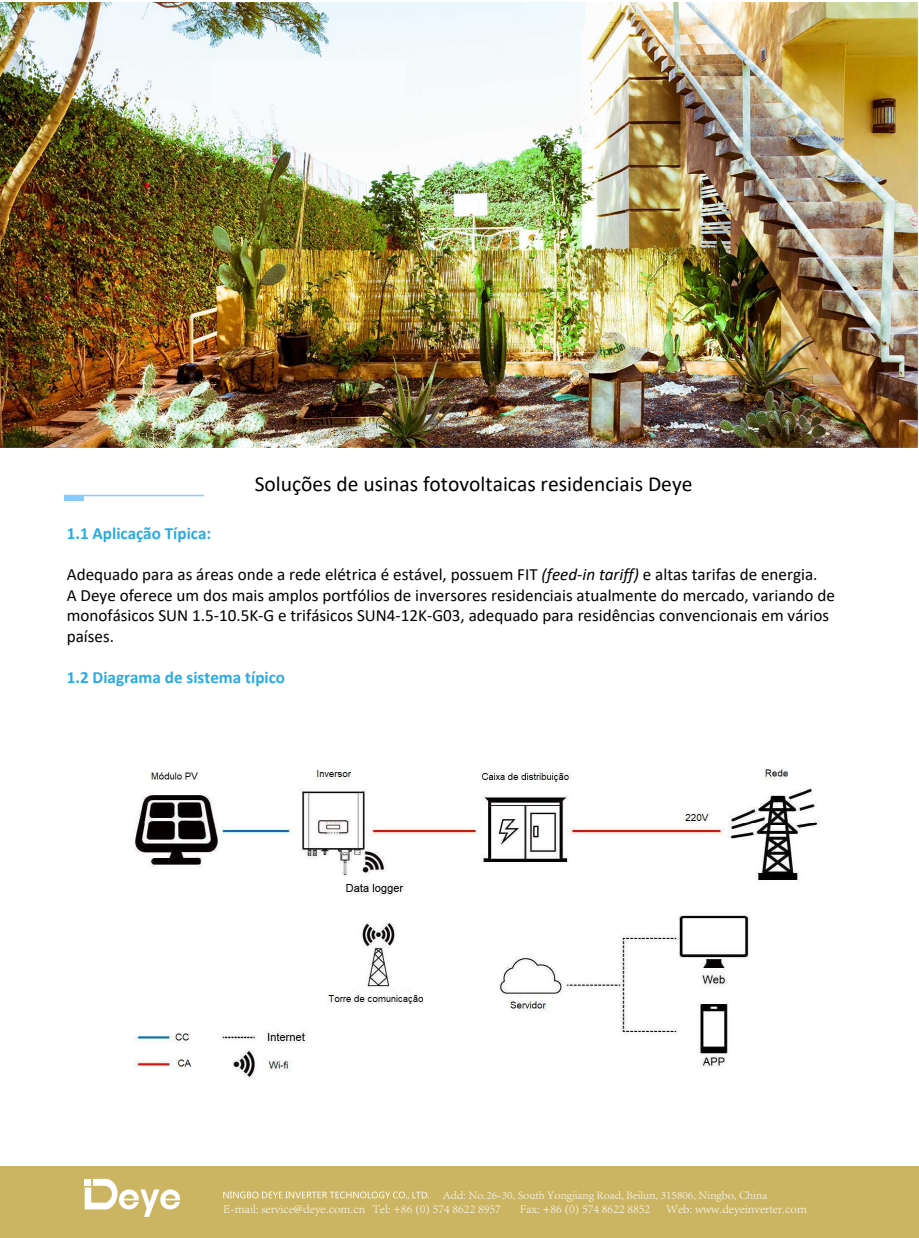
<style>
.page{position:relative;width:919px;height:1238px;background:#fff}
.page>*{position:absolute;margin:0;border:0;box-sizing:border-box;transform-origin:0 0}
.t1{font:21.45px "Calibri";color:#000}
.t2{font:17.1px/20.5px "Calibri";color:#000}
.t3{font:700 17.1px "Calibri";color:#29abe2}
.t4{font:300 12.45px "Adobe Song Std";color:#fff}
.t5{font:300 11.7px "Adobe Song Std";color:#fff}
.s1{font-style:inherit}
.s2{font-style:italic}
</style>
<div class="page">
<hr style="left:64px;top:496px;width:19px;height:4px;background:#85cbff">
<hr style="left:64px;top:495px;width:140px;height:1px;background:#85cbff">
<img style="left:0;top:3px;width:916px;height:444px">
<div style="left:0;top:1166px;width:918px;height:71px;background:#cbb563"></div>
<svg style="left:223px;top:1191px;width:205px;height:8px"></svg>
<svg style="left:85px;top:1178px;width:95px;height:38px"></svg>
<div style="left:85px;top:1178px;width:6px;height:7px;background:#fff"></div>
<div style="left:211px;top:61px;width:194px;height:42px;background:#f7fbfe"></div>
<img style="left:135px;top:768px;width:684px;height:311px">
<p class="t1" style="left:255px;top:469px;width:439px">Soluções de usinas fotovoltaicas residenciais Deye</p>
<p class="t3" style="left:67px;top:521px;width:146px"><span class="s1">1.1</span> Aplicação Típica<span class="s1">:</span></p>
<p class="t2" style="left:67px;top:563px;width:769px">Adequado para as áreas onde a rede elétrica é estável, possuem FIT <span class="s2">(feed-in tariff)</span> e altas tarifas de energia.<br>A Deye oferece um dos mais amplos portfólios de inversores residenciais atualmente do mercado, variando de monofásicos SUN 1.5-10.5K-G e trifásicos SUN4-12K-G03, adequado para residências convencionais em vários países.</p>
<p class="t3" style="left:67px;top:665px;width:220px"><span class="s1">1.2</span> Diagrama de sistema típico</p>
<p class="t5" style="left:443px;top:1187px;width:326px">Add: No.26-30, South Yongjiang Road, Beilun, 315806, Ningbo, China</p>
<p class="t4" style="left:372px;top:1201px;width:130px">Tel: +86 (0) 574 8622 8957</p>
<p class="t4" style="left:520px;top:1201px;width:132px">Fax: +86 (0) 574 8622 8852</p>
<p class="t4" style="left:666px;top:1201px;width:142px">Web: www.deyeinverter.com</p>
<p class="t4" style="left:223px;top:1201px;width:143px">E-mail: service@deye.com.cn</p>
</div>
